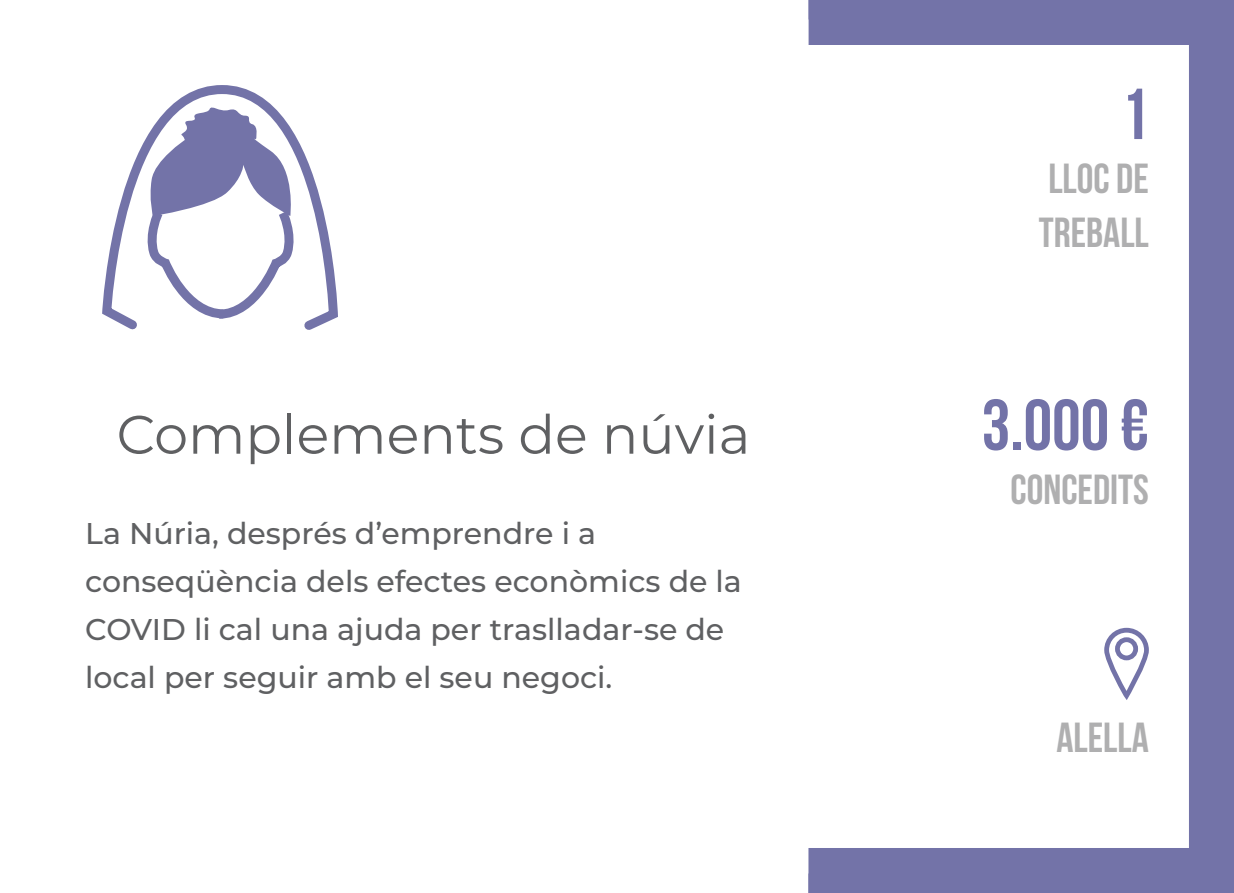
<style>
.page{position:relative;width:1234px;height:893px;background:#fff}
.page>*{position:absolute;margin:0;border:0;box-sizing:border-box;transform-origin:0 0}
.t1{font:72px "Bebas Neue";color:#7373a8}
.t2{font:54px "Montserrat";color:#5f6062}
.t3{font:42px/54px "Bebas Neue";color:#afafb0}
.t4{font:500 30px/48px "Montserrat";color:#5f6062}
</style>
<div class="page">
<svg style="left:808px;top:0;width:425px;height:893px"></svg>
<div style="left:1103px;top:628px;width:45px;height:71px;border:5px solid #7373a8;border-radius:20px"></div>
<div style="left:1114px;top:637px;width:23px;height:23px;border:5px solid #7373a8;border-radius:50%"></div>
<svg style="left:102px;top:85px;width:236px;height:245px"></svg>
<svg style="left:148px;top:104px;width:148px;height:219px"></svg>
<h2 class="t2" style="left:116px;top:397px;width:635px">Complements de núvia</h2>
<p class="t4" style="left:85px;top:508px;width:658px">La Núria, després d’emprendre i a conseqüència dels efectes econòmics de la COVID li cal una ajuda per traslladar-se de local per seguir amb el seu negoci.</p>
<h1 class="t1" style="left:1120px;top:75px;width:30px">1</h1>
<h3 class="t3" style="left:1038px;top:151px;width:111px">LLOC DE<br>TREBALL</h3>
<h1 class="t1" style="left:981px;top:386px;width:169px">3.000 €</h1>
<h3 class="t3" style="left:1010px;top:462px;width:140px">CONCEDITS</h3>
<h3 class="t3" style="left:1056px;top:710px;width:94px">ALELLA</h3>
</div>
